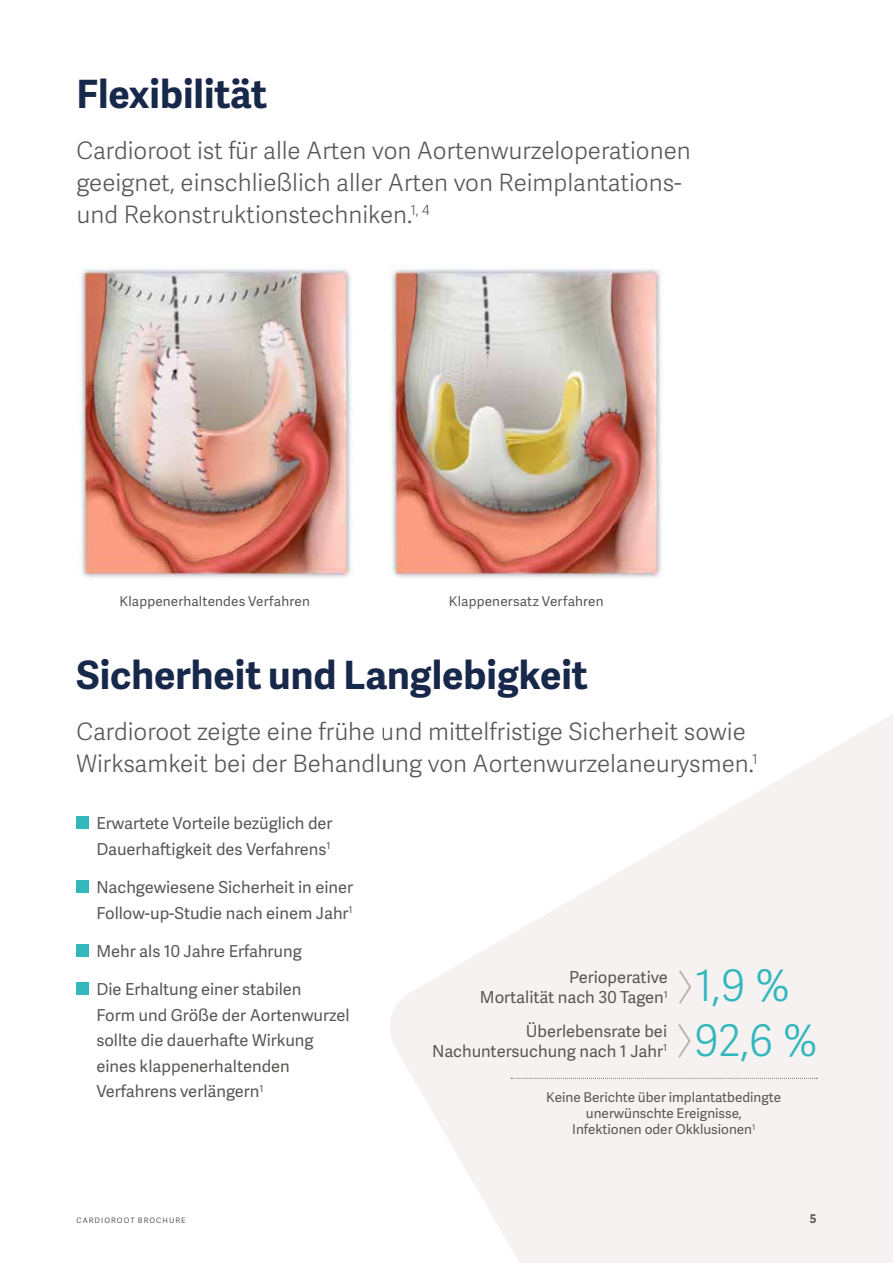
<style>
.page{position:relative;width:893px;height:1263px;background:#fff}
.page>*{position:absolute;margin:0;border:0;box-sizing:border-box;transform-origin:0 0}
.t1{font:300 43.5px "Adelle Sans";color:#31b7bc}
.t2{font:700 39px "Adelle Sans";color:#18284a}
.t3{font:300 24px/32px "Adelle Sans";color:#595857}
.t4{font:16.5px/25.5px "Adelle Sans";color:#595857}
.t5{font:13.5px/16.2px "Adelle Sans";color:#595857;text-align:center}
.t6{font:700 12px "Adelle Sans";color:#595857}
.t7{font:7.5px "Adelle Sans";letter-spacing:.14em;color:#595857}
</style>
<div class="page">
<div style="left:77px;top:816px;width:12px;height:13px;background:#31b7bc"></div>
<div style="left:77px;top:880px;width:12px;height:13px;background:#31b7bc"></div>
<div style="left:77px;top:944px;width:12px;height:13px;background:#31b7bc"></div>
<div style="left:77px;top:982px;width:12px;height:13px;background:#31b7bc"></div>
<img style="left:80px;top:267px;width:273px;height:311px">
<img style="left:388px;top:265px;width:275px;height:313px">
<svg style="left:390px;top:714px;width:503px;height:549px;fill:#f5f2f1"></svg>
<svg style="left:677px;top:968px;width:15px;height:38px"></svg>
<svg style="left:676px;top:1022px;width:16px;height:38px"></svg>
<svg style="left:511px;top:1078px;width:306px;height:1px"></svg>
<h2 class="t2" style="left:77px;top:66px;width:192px">Flexibilität</h2>
<h3 class="t3" style="left:77px;top:134px;width:616px">Cardioroot ist für alle Arten von Aortenwurzeloperationen geeignet, einschließlich aller Arten von Reimplantations&shy;und Rekonstruktionstechniken.<sup>1,</sup> <sup>4</sup></h3>
<p class="t5" style="left:120px;top:593px;width:192px">Klappenerhaltendes Verfahren</p>
<p class="t5" style="left:449px;top:593px;width:156px">Klappenersatz Verfahren</p>
<h2 class="t2" style="left:77px;top:646px;width:513px">Sicherheit und Langlebigkeit</h2>
<h3 class="t3" style="left:77px;top:715px;width:683px">Cardioroot zeigte eine frühe und mittelfristige Sicherheit sowie<br>Wirksamkeit bei der Behandlung von Aortenwurzelaneurysmen.<sup>1</sup></h3>
<p class="t4" style="left:96px;top:810px;width:238px">Erwartete Vorteile bezüglich der<br>Dauerhaftigkeit des Verfahrens<sup>1</sup></p>
<p class="t4" style="left:96px;top:874px;width:258px">Nachgewiesene Sicherheit in einer<br>Follow-up-Studie nach einem Jahr<sup>1</sup></p>
<p class="t4" style="left:96px;top:938px;width:207px">Mehr als 10 Jahre Erfahrung</p>
<p class="t4" style="left:96px;top:976px;width:255px">Die Erhaltung einer stabilen<br>Form und Größe der Aortenwurzel sollte die dauerhafte Wirkung eines klappenerhaltenden<br>Verfahrens verlängern<sup>1</sup></p>
<h1 class="t1" style="left:695px;top:955px;width:96px">1,9 %</h1>
<p class="t4" style="left:480px;top:967px;width:189px;line-height:19.8px;text-align:right">Perioperative<br>Mortalität nach 30 Tagen<sup>1</sup></p>
<p class="t4" style="left:432px;top:1021px;width:237px;line-height:19.8px;text-align:right">Überlebensrate bei<br>Nachuntersuchung nach 1 Jahr<sup>1</sup></p>
<p class="t5" style="left:546px;top:1089px;width:236px">Keine Berichte über implantatbedingte unerwünschte Ereignisse,<br>Infektionen oder Okklusionen<sup>1</sup></p>
<h1 class="t1" style="left:694px;top:1009px;width:125px">92,6 %</h1>
<p class="t7" style="left:77px;top:1215px;width:110px">CARDIOROOT BROCHURE</p>
<p class="t6" style="left:810px;top:1210px;width:8px">5</p>
</div>
